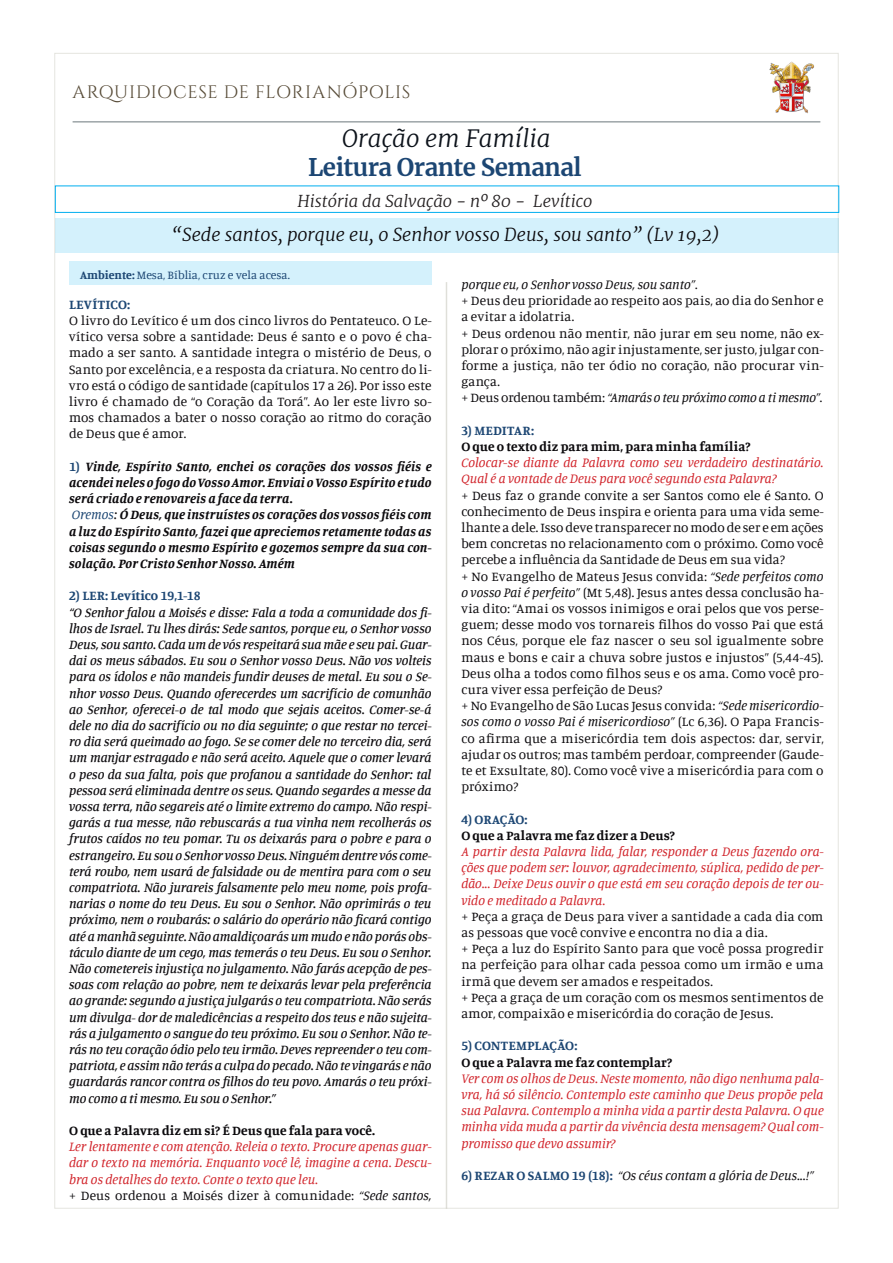
<style>
.page{position:relative;width:893px;height:1263px;background:#fff}
.page>*{position:absolute;margin:0;border:0;box-sizing:border-box;transform-origin:0 0}
.Título{font:700 24px "Merriweather";letter-spacing:-.02em;color:#1c4673}
.Título-2{font:italic 300 24px "Merriweather";color:#0c121a}
.Título-3{font:italic 300 18px "Merriweather";color:#0b090c}
.t1{font:18px "Cinzel";letter-spacing:.03em;color:#564a36}
.Título-4{font:italic 300 16.5px "Merriweather";color:#231f20}
.Estilo_de_parágrafo{font:13.5px/16.2px "Manuale";letter-spacing:.01em;color:#0b090c;text-align:justify}
.Estilo_de_parágrafo-2{font:italic 500 13.5px/16.2px "Manuale";letter-spacing:-.005em;color:#0b090c;text-align:justify}
.Estilo_de_parágrafo-3{font:italic 13.5px/16.2px "Manuale";letter-spacing:.005em;color:#d1232a;text-align:justify}
.Estilo_de_parágrafo-4{font:italic 700 13.5px/16.2px "Manuale";letter-spacing:.01em;color:#0b090c;text-align:justify}
.Estilo_de_parágrafo-5{font:italic 13.5px "Manuale";letter-spacing:-.005em;color:#0b090c}
.Estilo_de_parágrafo-6{font:700 13.5px "Manuale";letter-spacing:.01em;color:#0b090c}
.Estilo_de_parágrafo-7{font:700 13.5px "Manuale";letter-spacing:.015em;color:#1c4673}
.Estilo_de_parágrafo-8{font:12px "Manuale";color:#1c4673}
.s1{font-weight:700}
.s2{font-style:normal;color:#1c4673}
.s3{font-weight:400;color:#1c4673}
.s4{font-weight:400}
.s5{font-style:italic}
.s6{font-style:normal}
.s7{font-weight:700;font-style:normal;color:#1c4673}
</style>
<div class="page">
<hr style="left:73px;top:121px;width:747px;height:1px;background:#061b21">
<img style="left:769px;top:61px;width:45px;height:53px">
<div style="left:55px;top:186px;width:784px;height:27px;border:1px solid #00aeef"></div>
<div style="left:55px;top:218px;width:784px;height:35px;background:#d4f1fc"></div>
<div style="left:69px;top:262px;width:363px;height:23px;background:#d4f1fc"></div>
<hr style="left:446px;top:282px;width:1px;height:926px;background:#a6a594">
<h2 class="t1" style="left:73px;top:82px;width:339px">ARQUIDIOCESE DE FLORIANÓPOLIS</h2>
<p class="Título-2" style="left:342px;top:121px;width:210px">Oração em Família</p>
<p class="Título" style="left:308px;top:150px;width:275px">Leitura Orante Semanal</p>
<p class="Título-4" style="left:297px;top:189px;width:296px">História da Salvação - nº 80 - Levítico</p>
<p class="Título-3" style="left:172px;top:222px;width:549px">“Sede santos, porque eu, o Senhor vosso Deus, sou santo” (Lv 19,2)</p>
<p class="Estilo_de_parágrafo-8" style="left:80px;top:267px;width:211px"><span class="s1">Ambiente:</span> Mesa, Bíblia, cruz e vela acesa.</p>
<p class="Estilo_de_parágrafo-7" style="left:69px;top:296px;width:63px">LEVÍTICO:</p>
<p class="Estilo_de_parágrafo" style="left:69px;top:312px;width:364px">O livro do Levítico é um dos cinco livros do Pentateuco. O Le&shy;vítico versa sobre a santidade: Deus é santo e o povo é cha&shy;mado a ser santo. A santidade integra o mistério de Deus, o Santo por excelência, e a resposta da criatura. No centro do li&shy;vro está o código de santidade (capítulos 17 a 26). Por isso este livro é chamado de “o Coração da Torá”. Ao ler este livro so&shy;mos chamados a bater o nosso coração ao ritmo do coração de Deus que é amor.</p>
<p class="Estilo_de_parágrafo-4" style="left:69px;top:458px;width:364px"><span class="s2">1)</span> Vinde, Espírito Santo, enchei os corações dos vossos fiéis e acendei neles o fogo do Vosso Amor. Enviai o Vosso Espírito e tudo será criado e renovareis a face da terra.</p>
<p class="Estilo_de_parágrafo-4" style="left:69px;top:506px;width:364px"><span class="s3">Oremos</span><span class="s4">:</span> Ó Deus, que instruístes os corações dos vossos fiéis com a luz do Espírito Santo, fazei que apreciemos retamente todas as coisas segundo o mesmo Espírito e gozemos sempre da sua con&shy;solação. Por Cristo Senhor Nosso. Amém</p>
<p class="Estilo_de_parágrafo-7" style="left:69px;top:587px;width:133px">2) LER: Levítico 19,1-18</p>
<p class="Estilo_de_parágrafo-2" style="left:69px;top:603px;width:364px">“O Senhor falou a Moisés e disse: Fala a toda a comunidade dos fi&shy;lhos de Israel. Tu lhes dirás: Sede santos, porque eu, o Senhor vosso Deus, sou santo. Cada um de vós respeitará sua mãe e seu pai. Guar&shy;dai os meus sábados. Eu sou o Senhor vosso Deus. Não vos volteis para os ídolos e não mandeis fundir deuses de metal. Eu sou o Se&shy;nhor vosso Deus. Quando oferecerdes um sacrifício de comunhão ao Senhor, oferecei-o de tal modo que sejais aceitos. Comer-se-á dele no dia do sacrifício ou no dia seguinte; o que restar no tercei&shy;ro dia será queimado ao fogo. Se se comer dele no terceiro dia, será um manjar estragado e não será aceito. Aquele que o comer levará o peso da sua falta, pois que profanou a santidade do Senhor: tal pessoa será eliminada dentre os seus. Quando segardes a messe da vossa terra, não segareis até o limite extremo do campo. Não respi&shy;garás a tua messe, não rebuscarás a tua vinha nem recolherás os frutos caídos no teu pomar. Tu os deixarás para o pobre e para o estrangeiro. Eu sou o Senhor vosso Deus. Ninguém dentre vós come&shy;terá roubo, nem usará de falsidade ou de mentira para com o seu compatriota. Não jurareis falsamente pelo meu nome, pois profa&shy;narias o nome do teu Deus. Eu sou o Senhor. Não oprimirás o teu próximo, nem o roubarás: o salário do operário não ficará contigo até a manhã seguinte. Não amaldiçoarás um mudo e não porás obs&shy;táculo diante de um cego, mas temerás o teu Deus. Eu sou o Senhor.<br>Não cometereis injustiça no julgamento. Não farás acepção de pes&shy;soas com relação ao pobre, nem te deixarás levar pela preferência ao grande: segundo a justiça julgarás o teu compatriota. Não serás um divulga- dor de maledicências a respeito dos teus e não sujeita&shy;rás a julgamento o sangue do teu próximo. Eu sou o Senhor. Não te&shy;rás no teu coração ódio pelo teu irmão. Deves repreender o teu com&shy;patriota, e assim não terás a culpa do pecado. Não te vingarás e não guardarás rancor contra os filhos do teu povo. Amarás o teu próxi&shy;mo como a ti mesmo. Eu sou o Senhor.”</p>
<p class="Estilo_de_parágrafo-6" style="left:69px;top:1122px;width:308px">O que a Palavra diz em si? É Deus que fala para você.</p>
<p class="Estilo_de_parágrafo-3" style="left:69px;top:1138px;width:364px">Ler lentamente e com atenção. Releia o texto. Procure apenas guar&shy;dar o texto na memória. Enquanto você lê, imagine a cena. Descu&shy;bra os detalhes do texto. Conte o texto que leu.</p>
<p class="Estilo_de_parágrafo" style="left:69px;top:1187px;width:364px">+ Deus ordenou a Moisés dizer à comunidade: <span class="s5">“Sede santos,</span></p>
<p class="Estilo_de_parágrafo-5" style="left:461px;top:276px;width:238px">porque eu, o Senhor vosso Deus, sou santo”<span class="s6">.</span></p>
<p class="Estilo_de_parágrafo" style="left:461px;top:292px;width:364px">+ Deus deu prioridade ao respeito aos pais, ao dia do Senhor e a evitar a idolatria.</p>
<p class="Estilo_de_parágrafo" style="left:461px;top:324px;width:364px">+ Deus ordenou não mentir, não jurar em seu nome, não ex&shy;plorar o próximo, não agir injustamente, ser justo, julgar con&shy;forme a justiça, não ter ódio no coração, não procurar vin&shy;gança.</p>
<p class="Estilo_de_parágrafo-5" style="left:461px;top:389px;width:362px"><span class="s6">+ Deus ordenou também:</span> “Amarás o teu próximo como a ti mesmo”<span class="s6">.</span></p>
<p class="Estilo_de_parágrafo-7" style="left:461px;top:421px;width:74px">3) MEDITAR:</p>
<p class="Estilo_de_parágrafo-6" style="left:461px;top:438px;width:291px">O que o texto diz para mim, para minha família?</p>
<p class="Estilo_de_parágrafo-3" style="left:461px;top:454px;width:364px">Colocar-se diante da Palavra como seu verdadeiro destinatário.<br>Qual é a vontade de Deus para você segundo esta Palavra?</p>
<p class="Estilo_de_parágrafo" style="left:461px;top:486px;width:364px">+ Deus faz o grande convite a ser Santos como ele é Santo. O conhecimento de Deus inspira e orienta para uma vida seme&shy;lhante a dele. Isso deve transparecer no modo de ser e em ações bem concretas no relacionamento com o próximo. Como você percebe a influência da Santidade de Deus em sua vida?</p>
<p class="Estilo_de_parágrafo" style="left:461px;top:567px;width:364px">+ No Evangelho de Mateus Jesus convida: <span class="s5">“Sede perfeitos como o vosso Pai é perfeito”</span> (Mt 5,48). Jesus antes dessa conclusão ha&shy;via dito: “Amai os vossos inimigos e orai pelos que vos perse&shy;guem; desse modo vos tornareis filhos do vosso Pai que está nos Céus, porque ele faz nascer o seu sol igualmente sobre maus e bons e cair a chuva sobre justos e injustos” (5,44-45).<br>Deus olha a todos como filhos seus e os ama. Como você pro&shy;cura viver essa perfeição de Deus?</p>
<p class="Estilo_de_parágrafo" style="left:461px;top:697px;width:364px">+ No Evangelho de São Lucas Jesus convida: <span class="s5">“Sede misericordio&shy;sos como o vosso Pai é misericordioso”</span> (Lc 6,36). O Papa Francis&shy;co afirma que a misericórdia tem dois aspectos: dar, servir, ajudar os outros; mas também perdoar, compreender (Gaude&shy;te et Exsultate, 80). Como você vive a misericórdia para com o próximo?</p>
<p class="Estilo_de_parágrafo-7" style="left:461px;top:810px;width:68px">4) ORAÇÃO:</p>
<p class="Estilo_de_parágrafo-6" style="left:461px;top:826px;width:215px">O que a Palavra me faz dizer a Deus?</p>
<p class="Estilo_de_parágrafo-3" style="left:461px;top:843px;width:364px">A partir desta Palavra lida, falar, responder a Deus fazendo ora&shy;ções que podem ser: louvor, agradecimento, súplica, pedido de per&shy;dão... Deixe Deus ouvir o que está em seu coração depois de ter ou&shy;vido e meditado a Palavra.</p>
<p class="Estilo_de_parágrafo" style="left:461px;top:908px;width:364px">+ Peça a graça de Deus para viver a santidade a cada dia com as pessoas que você convive e encontra no dia a dia.</p>
<p class="Estilo_de_parágrafo" style="left:461px;top:940px;width:364px">+ Peça a luz do Espírito Santo para que você possa progredir na perfeição para olhar cada pessoa como um irmão e uma irmã que devem ser amados e respeitados.</p>
<p class="Estilo_de_parágrafo" style="left:461px;top:989px;width:364px">+ Peça a graça de um coração com os mesmos sentimentos de amor, compaixão e misericórdia do coração de Jesus.</p>
<p class="Estilo_de_parágrafo-7" style="left:461px;top:1037px;width:118px">5) CONTEMPLAÇÃO:</p>
<p class="Estilo_de_parágrafo-6" style="left:461px;top:1053px;width:213px">O que a Palavra me faz contemplar?</p>
<p class="Estilo_de_parágrafo-3" style="left:461px;top:1070px;width:364px">Ver com os olhos de Deus. Neste momento, não digo nenhuma pala&shy;vra, há só silêncio. Contemplo este caminho que Deus propõe pela sua Palavra. Contemplo a minha vida a partir desta Palavra. O que minha vida muda a partir da vivência desta mensagem? Qual com&shy;promisso que devo assumir?</p>
<p class="Estilo_de_parágrafo-5" style="left:461px;top:1167px;width:354px"><span class="s7">6) REZAR O SALMO 19 (18):</span> “Os céus contam a glória de Deus...!”</p>
</div>
